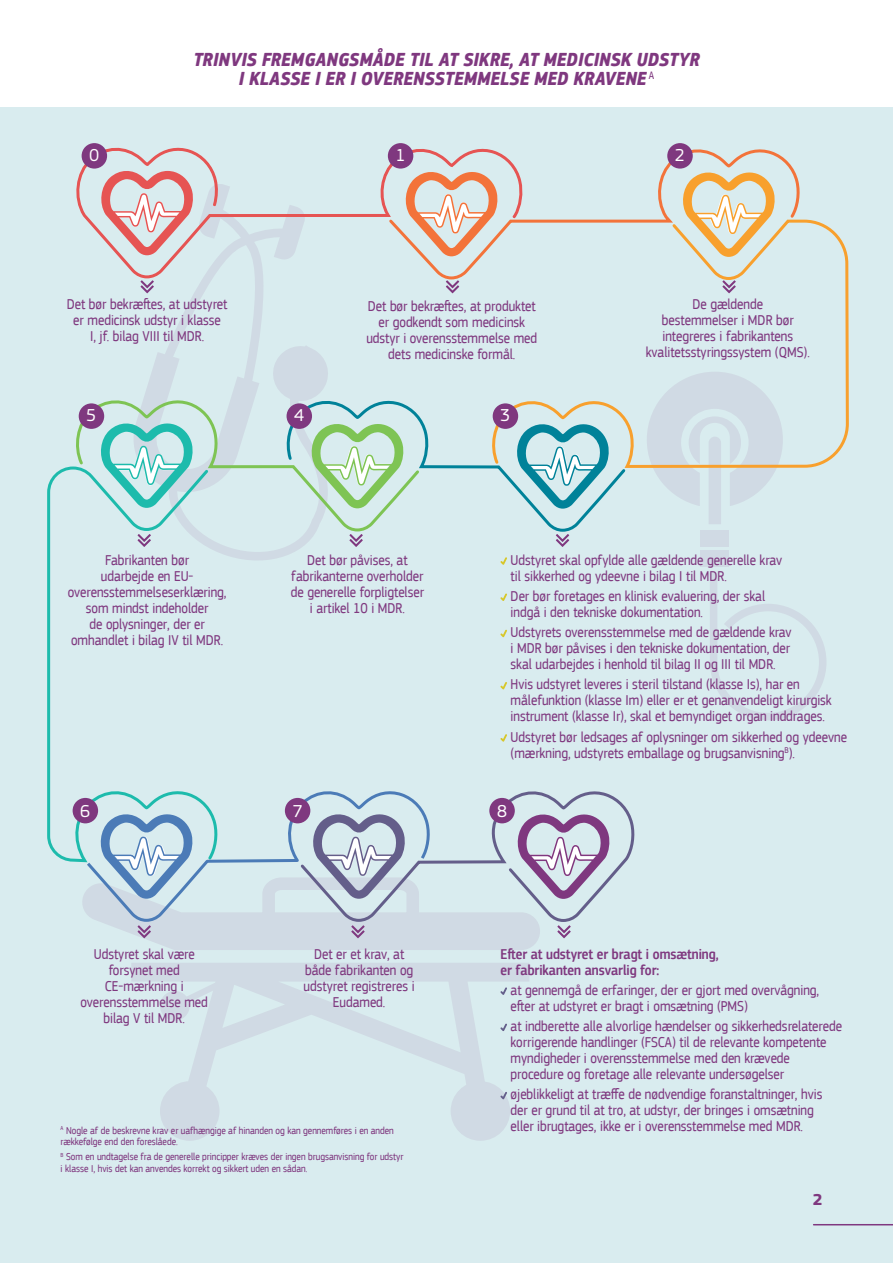
<style>
.page{position:relative;width:893px;height:1263px;background:#fff}
.page>*{position:absolute;margin:0;border:0;box-sizing:border-box;transform-origin:0 0}
.t1{font:italic 700 19.5px/19.5px "EC Square Sans Cond Pro";letter-spacing:.02em;color:#7f387f;text-align:center}
.t2{font:18px "EC Square Sans Pro";color:#fff}
.t3{font:700 16.5px "EC Square Sans Pro";color:#7f387f}
.t4{font:15px/16px "EC Square Sans Cond Pro";color:#7f387f}
.t5{font:500 15px/16px "EC Square Sans Cond Pro";color:#7f387f}
.t6{font:10.5px/11.2px "EC Square Sans Cond Pro";color:#7f387f}
</style>
<div class="page">
<div style="left:0;top:108px;width:893px;height:1155px;background:#d9ecef"></div>
<hr style="left:814px;top:1224px;width:79px;height:1px;background:#7f387f">
<svg style="left:654px;top:469px;width:122px;height:55px"></svg>
<div style="left:701px;top:530px;width:28px;height:17px;background:#d0dae4"></div>
<div style="left:701px;top:550px;width:28px;height:17px;background:#d0dae4"></div>
<svg style="left:710px;top:573px;width:116px;height:147px"></svg>
<svg style="left:131px;top:963px;width:398px;height:122px"></svg>
<div style="left:451px;top:1081px;width:59px;height:60px;background:#d0dae4;border-radius:50%"></div>
<div style="left:160px;top:1081px;width:60px;height:60px;background:#d0dae4;border-radius:50%"></div>
<div style="left:160px;top:991px;width:30px;height:30px;background:#d0dae4;border-radius:50%"></div>
<svg style="left:47px;top:466px;width:35px;height:396px"></svg>
<svg style="left:84px;top:791px;width:214px;height:21px"></svg>
<svg style="left:628px;top:219px;width:221px;height:250px"></svg>
<svg style="left:525px;top:144px;width:278px;height:137px"></svg>
<svg style="left:76px;top:143px;width:449px;height:90px"></svg>
<svg style="left:680px;top:170px;width:96px;height:87px"></svg>
<svg style="left:298px;top:791px;width:337px;height:89px"></svg>
<svg style="left:507px;top:401px;width:121px;height:131px"></svg>
<svg style="left:73px;top:404px;width:25px;height:129px"></svg>
<svg style="left:514px;top:422px;width:96px;height:87px"></svg>
<svg style="left:722px;top:280px;width:14px;height:13px"></svg>
<svg style="left:556px;top:534px;width:13px;height:13px"></svg>
<svg style="left:81px;top:812px;width:529px;height:138px"></svg>
<div style="left:82px;top:143px;width:25px;height:26px;background:#7f387f;border-radius:50%"></div>
<div style="left:388px;top:143px;width:25px;height:26px;background:#7f387f;border-radius:50%"></div>
<div style="left:667px;top:143px;width:26px;height:26px;background:#7f387f;border-radius:50%"></div>
<div style="left:493px;top:403px;width:25px;height:26px;background:#7f387f;border-radius:50%"></div>
<div style="left:489px;top:798px;width:26px;height:25px;background:#7f387f;border-radius:50%"></div>
<div style="left:285px;top:798px;width:25px;height:25px;background:#7f387f;border-radius:50%"></div>
<div style="left:73px;top:798px;width:25px;height:25px;background:#7f387f;border-radius:50%"></div>
<div style="left:79px;top:403px;width:25px;height:26px;background:#7f387f;border-radius:50%"></div>
<svg style="left:98px;top:169px;width:409px;height:396px"></svg>
<svg style="left:500px;top:593px;width:7px;height:8px"></svg>
<svg style="left:500px;top:630px;width:7px;height:7px"></svg>
<svg style="left:500px;top:682px;width:7px;height:8px"></svg>
<svg style="left:500px;top:734px;width:7px;height:8px"></svg>
<svg style="left:500px;top:987px;width:7px;height:8px"></svg>
<svg style="left:500px;top:1023px;width:7px;height:8px"></svg>
<svg style="left:500px;top:1092px;width:7px;height:7px"></svg>
<p class="t1" style="left:193px;top:50px;width:508px">TRINVIS FREMGANGSMÅDE TIL AT SIKRE, AT MEDICINSK UDSTYR<br>I KLASSE I ER I OVERENSSTEMMELSE MED KRAVENE <sup>A</sup></p>
<p class="t2" style="left:89px;top:145px;width:12px">0</p>
<p class="t2" style="left:395px;top:145px;width:12px">1</p>
<p class="t2" style="left:675px;top:145px;width:12px">2</p>
<p class="t4" style="left:67px;top:296px;width:162px;text-align:center">Det bør bekræftes, at udstyret er medicinsk udstyr i klasse<br>I, jf. bilag VIII til MDR.</p>
<p class="t4" style="left:366px;top:298px;width:172px;text-align:center">Det bør bekræftes, at produktet er godkendt som medicinsk udstyr i overensstemmelse med dets medicinske formål.</p>
<p class="t2" style="left:86px;top:405px;width:12px">5</p>
<p class="t2" style="left:294px;top:405px;width:12px">4</p>
<p class="t2" style="left:500px;top:405px;width:12px">3</p>
<p class="t4" style="left:646px;top:296px;width:166px;text-align:center">De gældende<br>bestemmelser i MDR bør integreres i fabrikantens kvalitetsstyringssystem (QMS).</p>
<p class="t4" style="left:68px;top:552px;width:160px;text-align:center">Fabrikanten bør<br>udarbejde en EU&shy;overensstemmelseserklæring, som mindst indeholder<br>de oplysninger, der er omhandlet i bilag IV til MDR.</p>
<p class="t4" style="left:291px;top:552px;width:135px;text-align:center">Det bør påvises, at fabrikanterne overholder de generelle forpligtelser i artikel 10 i MDR.</p>
<p class="t4" style="left:511px;top:552px;width:273px">Udstyret skal opfylde alle gældende generelle krav til sikkerhed og ydeevne i bilag I til MDR.</p>
<p class="t4" style="left:511px;top:588px;width:256px">Der bør foretages en klinisk evaluering, der skal indgå i den tekniske dokumentation.</p>
<p class="t4" style="left:511px;top:624px;width:282px;text-align:justify">Udstyrets overensstemmelse med de gældende krav i MDR bør påvises i den tekniske dokumentation, der skal udarbejdes i henhold til bilag II og III til MDR.</p>
<p class="t4" style="left:511px;top:677px;width:323px">Hvis udstyret leveres i steril tilstand (klasse Is), har en målefunktion (klasse Im) eller er et genanvendeligt kirurgisk instrument (klasse Ir), skal et bemyndiget organ inddrages.</p>
<p class="t4" style="left:511px;top:729px;width:338px">Udstyret bør ledsages af oplysninger om sikkerhed og ydeevne (mærkning, udstyrets emballage og brugsanvisning<sup>B</sup>).</p>
<p class="t2" style="left:80px;top:800px;width:12px">6</p>
<p class="t2" style="left:293px;top:800px;width:12px">7</p>
<p class="t2" style="left:497px;top:800px;width:12px">8</p>
<p class="t4" style="left:81px;top:946px;width:129px;text-align:center">Udstyret skal være forsynet med<br>CE-mærkning i overensstemmelse med bilag V til MDR.</p>
<p class="t4" style="left:304px;top:946px;width:112px;text-align:center">Det er et krav, at både fabrikanten og udstyret registreres i<br>Eudamed.</p>
<p class="t6" style="left:61px;top:1124px;width:335px"><sup>A</sup> Nogle af de beskrevne krav er uafhængige af hinanden og kan gennemføres i en anden rækkefølge end den foreslåede.</p>
<p class="t6" style="left:61px;top:1151px;width:344px"><sup>B</sup> Som en undtagelse fra de generelle principper kræves der ingen brugsanvisning for udstyr i klasse I, hvis det kan anvendes korrekt og sikkert uden en sådan.</p>
<p class="t5" style="left:500px;top:946px;width:220px">Efter at udstyret er bragt i omsætning, er fabrikanten ansvarlig for:</p>
<p class="t4" style="left:511px;top:982px;width:310px">at gennemgå de erfaringer, der er gjort med overvågning, efter at udstyret er bragt i omsætning (PMS)</p>
<p class="t4" style="left:511px;top:1018px;width:333px">at indberette alle alvorlige hændelser og sikkerhedsrelaterede korrigerende handlinger (FSCA) til de relevante kompetente myndigheder i overensstemmelse med den krævede procedure og foretage alle relevante undersøgelser</p>
<p class="t4" style="left:511px;top:1086px;width:313px">øjeblikkeligt at træffe de nødvendige foranstaltninger, hvis der er grund til at tro, at udstyr, der bringes i omsætning eller ibrugtages, ikke er i overensstemmelse med MDR.</p>
<p class="t3" style="left:813px;top:1189px;width:11px">2</p>
</div>
